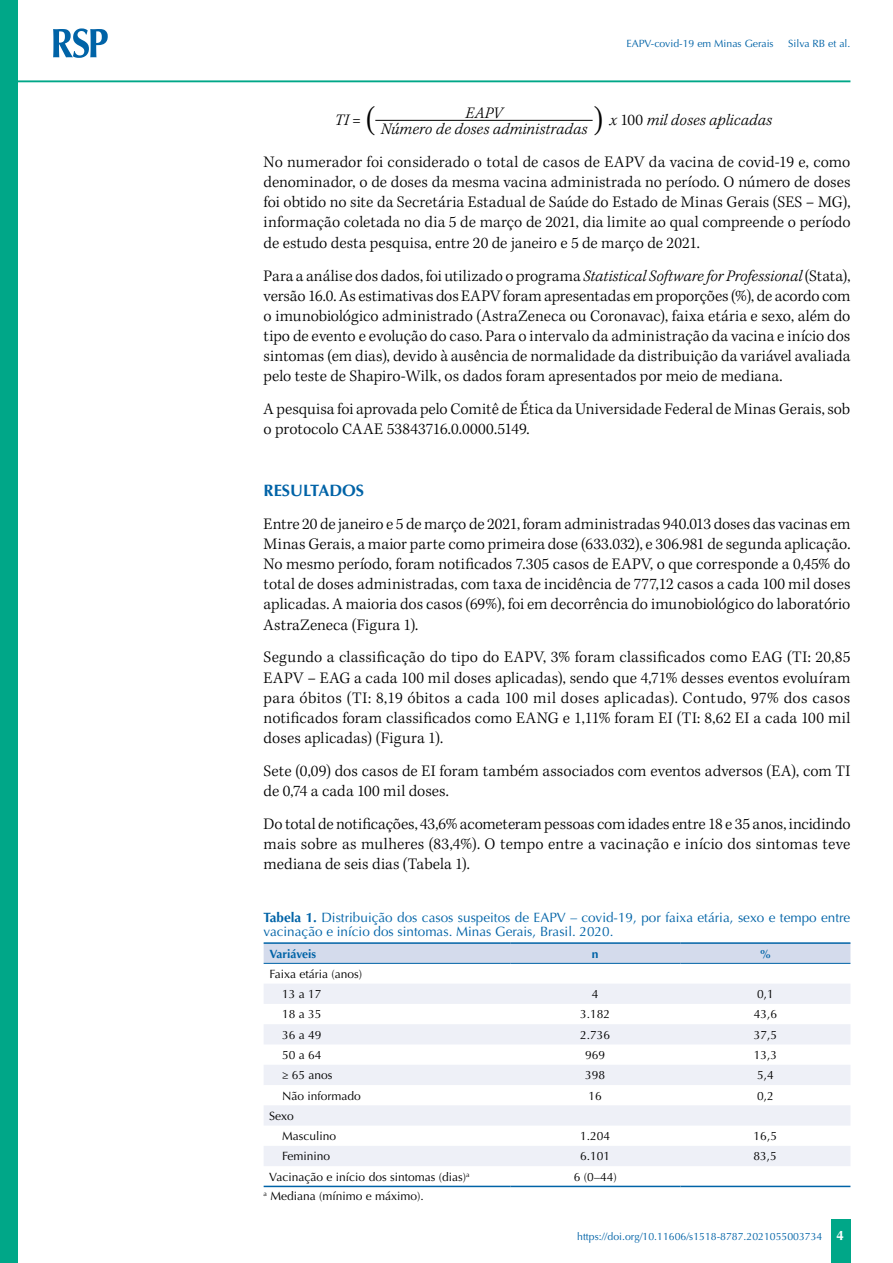
<style>
.page{position:relative;width:893px;height:1263px;background:#fff}
.page>*{position:absolute;margin:0;border:0;box-sizing:border-box;transform-origin:0 0}
.t1{font:300 16.5px/20.1px "Kepler Std";letter-spacing:.005em;color:#000;text-align:justify}
.t2{font:italic 300 16.5px/16px "Kepler Std";letter-spacing:.005em;color:#000;text-align:center}
.t3{font:700 16.5px "Optima LT Std";color:#0063a7}
.t4{font:13.5px/14.2px "Optima LT Std";color:#0063a7}
.t5{font:700 13.5px "Optima LT Std";color:#fff}
.t6{font:12px/20.2px "Optima LT Std";color:#000}
.t7{font:700 12px "Optima LT Std";color:#0063a7}
.t8{font:10.5px "Optima LT Std";color:#0063a7}
.s1{font-style:normal;font-size:31.95px}
.s2{font-style:normal}
.s3{font-style:italic}
.s4{font-weight:700}
</style>
<div class="page">
<div style="left:831px;top:1220px;width:20px;height:43px;background:#00a788"></div>
<div style="left:0;top:0;width:18px;height:1263px;background:#00a788"></div>
<svg style="left:53px;top:28px;width:55px;height:30px"></svg>
<hr style="left:18px;top:80px;width:832px;height:2px;background:#00a788">
<hr style="left:375px;top:120px;width:218px;height:1px;background:#000">
<div style="left:264px;top:944px;width:586px;height:19px;background:#d4dbec"></div>
<svg style="left:264px;top:984px;width:586px;height:182px;fill:#eef0f7"></svg>
<hr style="left:264px;top:942px;width:246px;height:2px;background:#0063a7">
<hr style="left:510px;top:942px;width:170px;height:2px;background:#0063a7">
<hr style="left:680px;top:942px;width:170px;height:2px;background:#0063a7">
<hr style="left:264px;top:963px;width:246px;height:1px;background:#0063a7">
<hr style="left:510px;top:963px;width:170px;height:1px;background:#0063a7">
<hr style="left:680px;top:963px;width:170px;height:1px;background:#0063a7">
<hr style="left:264px;top:1186px;width:246px;height:1px;background:#0063a7">
<hr style="left:510px;top:1186px;width:170px;height:1px;background:#0063a7">
<hr style="left:680px;top:1186px;width:170px;height:1px;background:#0063a7">
<p class="t8" style="left:626px;top:37px;width:149px">EAPV-covid-19 em Minas Gerais</p>
<p class="t8" style="left:788px;top:37px;width:64px">Silva RB et al.</p>
<p class="t2" style="left:335px;top:112px;width:43px">TI = <span class="s1">(</span></p>
<p class="t2" style="left:593px;top:112px;width:180px"><span class="s1">)</span> x <span class="s2">100</span> mil doses aplicadas</p>
<p class="t2" style="left:381px;top:105px;width:208px">EAPV<br>Número de doses administradas</p>
<p class="t1" style="left:264px;top:153px;width:588px">No numerador foi considerado o total de casos de EAPV da vacina de covid-19 e, como denominador, o de doses da mesma vacina administrada no período. O número de doses foi obtido no site da Secretária Estadual de Saúde do Estado de Minas Gerais (SES – MG), informação coletada no dia 5 de março de 2021, dia limite ao qual compreende o período de estudo desta pesquisa, entre 20 de janeiro e 5 de março de 2021.</p>
<p class="t1" style="left:264px;top:266px;width:588px">Para a análise dos dados, foi utilizado o programa <span class="s3">Statistical Software for Professional</span> (Stata), versão 16.0. As estimativas dos EAPV foram apresentadas em proporções (%), de acordo com o imunobiológico administrado (AstraZeneca ou Coronavac), faixa etária e sexo, além do tipo de evento e evolução do caso. Para o intervalo da administração da vacina e início dos sintomas (em dias), devido à ausência de normalidade da distribuição da variável avaliada pelo teste de Shapiro-Wilk, os dados foram apresentados por meio de mediana.</p>
<p class="t1" style="left:264px;top:400px;width:588px">A pesquisa foi aprovada pelo Comitê de Ética da Universidade Federal de Minas Gerais, sob o protocolo CAAE 53843716.0.0000.5149.</p>
<p class="t3" style="left:264px;top:481px;width:102px">RESULTADOS</p>
<p class="t1" style="left:264px;top:514px;width:588px">Entre 20 de janeiro e 5 de março de 2021, foram administradas 940.013 doses das vacinas em Minas Gerais, a maior parte como primeira dose (633.032), e 306.981 de segunda aplicação.<br>No mesmo período, foram notificados 7.305 casos de EAPV, o que corresponde a 0,45% do total de doses administradas, com taxa de incidência de 777,12 casos a cada 100 mil doses aplicadas. A maioria dos casos (69%), foi em decorrência do imunobiológico do laboratório AstraZeneca (Figura 1).</p>
<p class="t1" style="left:264px;top:648px;width:588px">Segundo a classificação do tipo do EAPV, 3% foram classificados como EAG (TI: 20,85<br>EAPV – EAG a cada 100 mil doses aplicadas), sendo que 4,71% desses eventos evoluíram para óbitos (TI: 8,19 óbitos a cada 100 mil doses aplicadas). Contudo, 97% dos casos notificados foram classificados como EANG e 1,11% foram EI (TI: 8,62 EI a cada 100 mil doses aplicadas) (Figura 1).</p>
<p class="t1" style="left:264px;top:761px;width:588px">Sete (0,09) dos casos de EI foram também associados com eventos adversos (EA), com TI de 0,74 a cada 100 mil doses.</p>
<p class="t1" style="left:264px;top:814px;width:588px">Do total de notificações, 43,6% acometeram pessoas com idades entre 18 e 35 anos, incidindo mais sobre as mulheres (83,4%). O tempo entre a vacinação e início dos sintomas teve mediana de seis dias (Tabela 1).</p>
<p class="t4" style="left:264px;top:910px;width:588px"><span class="s4">Tabela 1.</span> Distribuição dos casos suspeitos de EAPV – covid-19, por faixa etária, sexo e tempo entre vacinação e início dos sintomas. Minas Gerais, Brasil. 2020.</p>
<p class="t7" style="left:269px;top:946px;width:48px">Variáveis</p>
<p class="t7" style="left:592px;top:946px;width:8px">n</p>
<p class="t7" style="left:759px;top:946px;width:14px">%</p>
<p class="t6" style="left:282px;top:964px;width:81px;text-indent:-13px">Faixa etária (anos)<br>13 a 17</p>
<p class="t6" style="left:592px;top:984px;width:8px">4</p>
<p class="t6" style="left:757px;top:984px;width:18px">0,1</p>
<p class="t6" style="left:282px;top:1004px;width:41px">18 a 35</p>
<p class="t6" style="left:580px;top:1004px;width:32px">3.182</p>
<p class="t6" style="left:754px;top:1004px;width:25px">43,6</p>
<p class="t6" style="left:282px;top:1025px;width:41px">36 a 49</p>
<p class="t6" style="left:580px;top:1025px;width:32px">2.736</p>
<p class="t6" style="left:754px;top:1025px;width:25px">37,5</p>
<p class="t6" style="left:282px;top:1045px;width:41px">50 a 64</p>
<p class="t6" style="left:585px;top:1045px;width:22px">969</p>
<p class="t6" style="left:754px;top:1045px;width:25px">13,3</p>
<p class="t6" style="left:282px;top:1065px;width:52px">≥ 65 anos</p>
<p class="t6" style="left:585px;top:1065px;width:22px">398</p>
<p class="t6" style="left:757px;top:1065px;width:18px">5,4</p>
<p class="t6" style="left:282px;top:1085px;width:80px">Não informado</p>
<p class="t6" style="left:589px;top:1085px;width:15px">16</p>
<p class="t6" style="left:757px;top:1085px;width:18px">0,2</p>
<p class="t6" style="left:282px;top:1106px;width:56px;text-indent:-13px">Sexo<br>Masculino</p>
<p class="t6" style="left:580px;top:1126px;width:32px">1.204</p>
<p class="t6" style="left:754px;top:1126px;width:25px">16,5</p>
<p class="t6" style="left:282px;top:1146px;width:50px">Feminino</p>
<p class="t6" style="left:580px;top:1146px;width:32px">6.101</p>
<p class="t6" style="left:754px;top:1146px;width:25px">83,5</p>
<p class="t6" style="left:269px;top:1167px;width:202px">Vacinação e início dos sintomas (dias)<sup>a</sup></p>
<p class="t6" style="left:574px;top:1167px;width:44px">6 (0–44)</p>
<p class="t6" style="left:264px;top:1186px;width:162px"><sup>a</sup> Mediana (mínimo e máximo).</p>
<p class="t8" style="left:577px;top:1230px;width:247px">https://doi.org/10.11606/s1518-8787.2021055003734</p>
<p class="t5" style="left:836px;top:1228px;width:9px">4</p>
</div>
